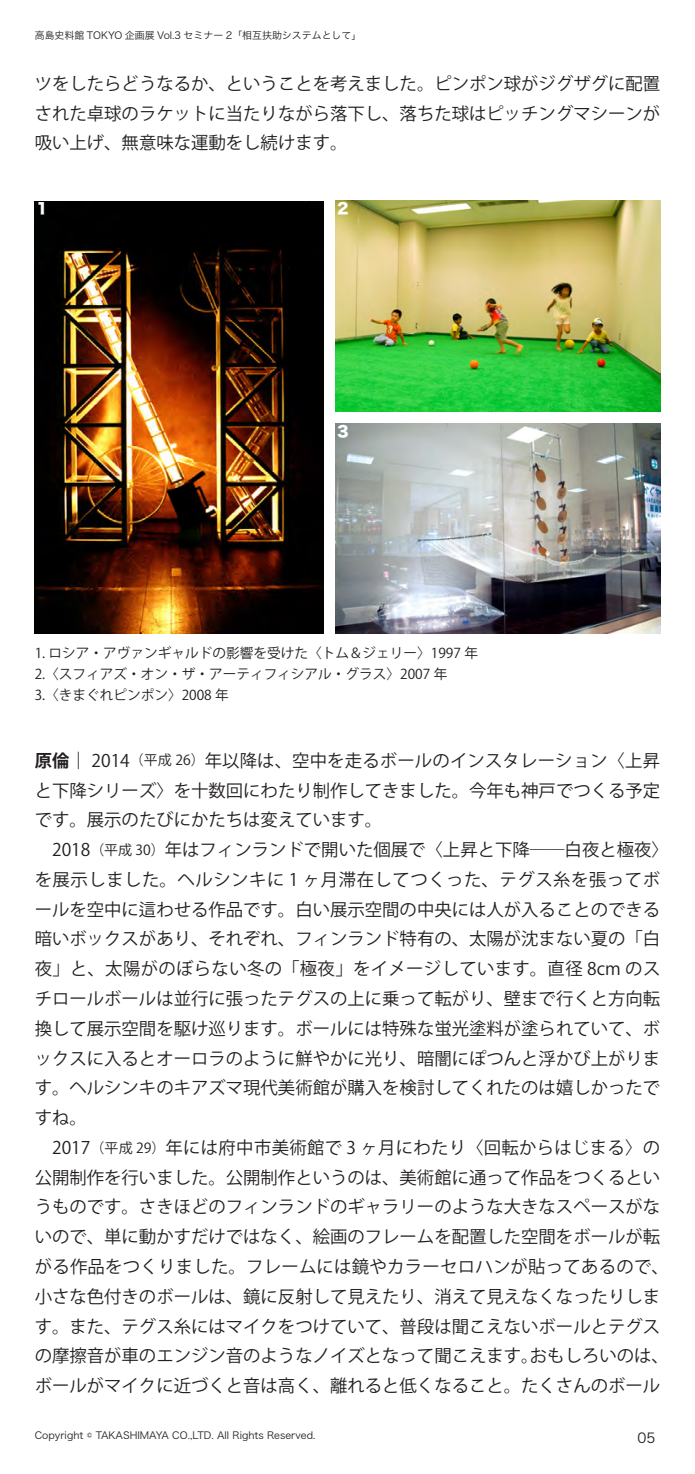
<style>
.page{position:relative;width:695px;height:1474px;background:#fff}
.page>*{position:absolute;margin:0;border:0;box-sizing:border-box;transform-origin:0 0}
.t1{font:17.32px/29.8px "Koz Go Pr 6 N";color:#231f20;text-align:justify}
.t2{font:14.88px "Hiragino Sans W8";color:#fff}
.t3{font:13.65px/21px "Koz Go Pr 6 N";color:#231f20}
.t4{font:13.65px "Hiragino Sans W3";color:#231f20}
.t5{font:9.97px "Hiragino Sans W3";color:#231f20}
.s1{font-weight:700}
.s2{font-size:13.83px}
</style>
<div class="page">
<img style="left:35px;top:201px;width:288px;height:432px">
<img style="left:335px;top:201px;width:325px;height:210px">
<img style="left:335px;top:423px;width:325px;height:210px">
<p class="t5" style="left:35px;top:26px;width:328px">高島史料館 TOKYO 企画展 Vol.3 セミナー 2「相互扶助システムとして」</p>
<p class="t1" style="left:35px;top:69px;width:627px">ツをしたらどうなるか、ということを考えました。ピンポン球がジグザグに配置された卓球のラケットに当たりながら落下し、落ちた球はピッチングマシーンが吸い上げ、無意味な運動をし続けます。</p>
<p class="t2" style="left:36px;top:200px;width:13px">1</p>
<p class="t2" style="left:337px;top:200px;width:13px">2</p>
<p class="t2" style="left:337px;top:423px;width:13px">3</p>
<p class="t3" style="left:35px;top:643px;width:445px">1. ロシア・アヴァンギャルドの影響を受けた〈トム＆ジェリー〉1997 年<br>2.〈スフィアズ・オン・ザ・アーティフィシアル・グラス〉2007 年<br>3.〈きまぐれピンポン〉2008 年</p>
<p class="t1" style="left:35px;top:746px;width:635px;text-align:left"><span class="s1">原倫｜</span> 2014<span class="s2">（平成 26）</span>年以降は、空中を走るボールのインスタレーション〈上昇と下降シリーズ〉を十数回にわたり制作してきました。今年も神戸でつくる予定です。展示のたびにかたちは変えています。<br>　2018<span class="s2">（平成 30）</span>年はフィンランドで開いた個展で〈上昇と下降――白夜と極夜〉を展示しました。ヘルシンキに 1 ヶ月滞在してつくった、テグス糸を張ってボールを空中に這わせる作品です。白い展示空間の中央には人が入ることのできる暗いボックスがあり、それぞれ、フィンランド特有の、太陽が沈まない夏の「白夜」と、太陽がのぼらない冬の「極夜」をイメージしています。直径 8cm のスチロールボールは並行に張ったテグスの上に乗って転がり、壁まで行くと方向転換して展示空間を駆け巡ります。ボールには特殊な蛍光塗料が塗られていて、ボックスに入るとオーロラのように鮮やかに光り、暗闇にぽつんと浮かび上がります。ヘルシンキのキアズマ現代美術館が購入を検討してくれたのは嬉しかったですね。<br>　2017<span class="s2">（平成 29）</span>年には府中市美術館で 3 ヶ月にわたり〈回転からはじまる〉の公開制作を行いました。公開制作というのは、美術館に通って作品をつくるというものです。さきほどのフィンランドのギャラリーのような大きなスペースがないので、単に動かすだけではなく、絵画のフレームを配置した空間をボールが転がる作品をつくりました。フレームには鏡やカラーセロハンが貼ってあるので、小さな色付きのボールは、鏡に反射して見えたり、消えて見えなくなったりします。また、テグス糸にはマイクをつけていて、普段は聞こえないボールとテグスの摩擦音が車のエンジン音のようなノイズとなって聞こえます。おもしろいのは、ボールがマイクに近づくと音は高く、離れると低くなること。たくさんのボール</p>
<p class="t5" style="left:35px;top:1426px;width:282px">Copyright © TAKASHIMAYA CO.,LTD. All Rights Reserved.</p>
<p class="t4" style="left:637px;top:1425px;width:19px">05</p>
</div>
